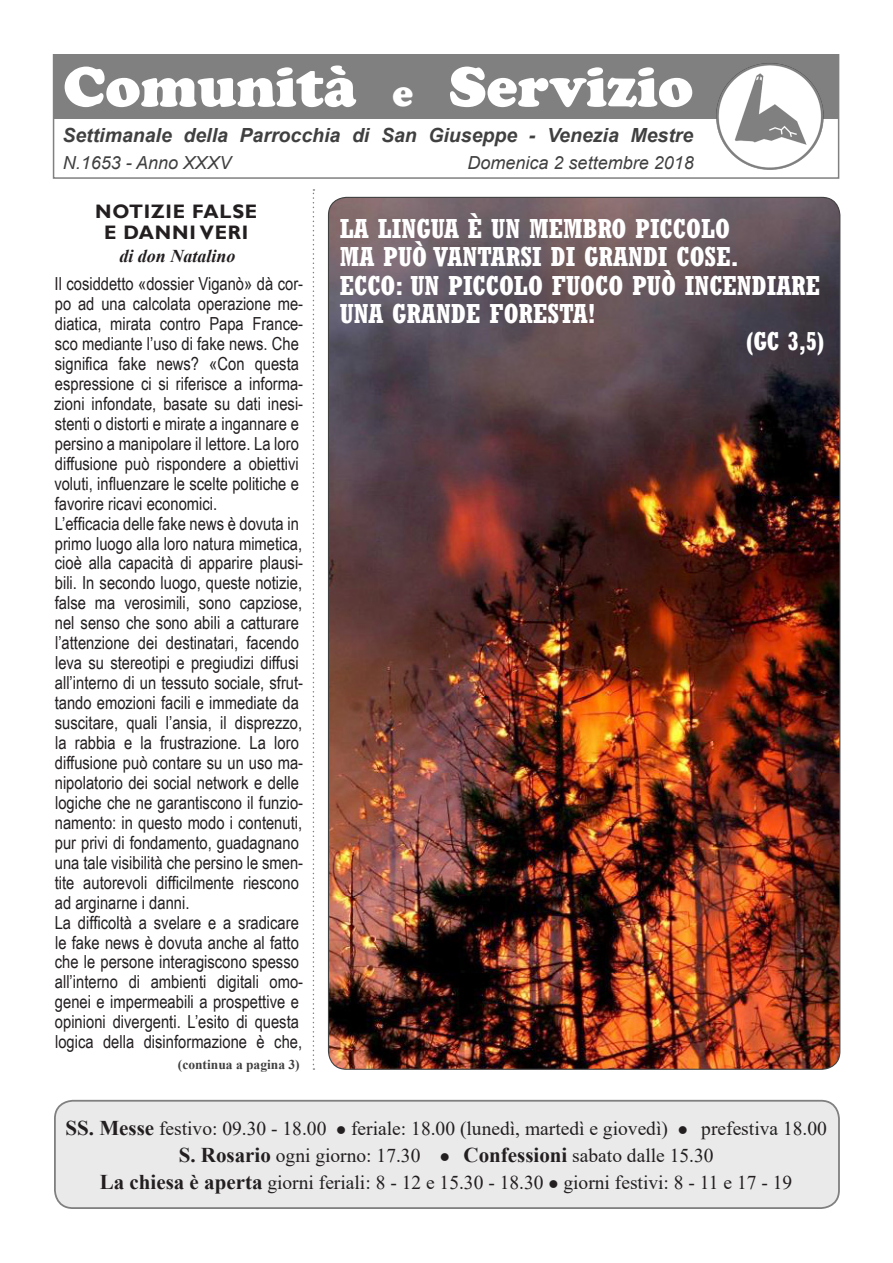
<style>
.page{position:relative;width:893px;height:1263px;background:#fff}
.page>*{position:absolute;margin:0;border:0;box-sizing:border-box;transform-origin:0 0}
.t1{font:900 58.5px "Cooper";color:#fff}
.Pagina_4_-_titoli_B{font:700 condensed 27px/28.5px "Rockwell";color:#fff}
.Pagina_4_-_titoli_B-2{font:700 condensed 25.5px "Rockwell";color:#fff}
.t2{font:19.5px/27px "Times New Roman";color:#231f20;text-align:center}
.t3{font:italic 700 19.5px "Arial";color:#404040}
.t4{font:700 19.5px/21px "Gill Sans";letter-spacing:.04em;color:#231f20;text-align:center}
.t5{font:18px/20px "Arial Narrow";color:#231f20}
.t6{font:italic 18px "Arial";color:#404040}
.t7{font:italic 700 18px "Times New Roman";color:#231f20}
.Pagina_4_-_titoli_B-3{font:700 13.5px "Times New Roman";color:#404040}
.s1{font-size:39px}
.s2{font-weight:700;font-size:21px}
</style>
<div class="page">
<img style="left:328px;top:197px;width:512px;height:872px">
<svg style="left:313px;top:189px;width:1px;height:881px"></svg>
<div style="left:53px;top:54px;width:786px;height:125px;border:2px solid #808080"></div>
<div style="left:53px;top:55px;width:786px;height:64px;background:#808080"></div>
<img style="left:716px;top:63px;width:108px;height:107px">
<div style="left:55px;top:1101px;width:784px;height:107px;background:#eaeaea;border-radius:18px"></div>
<div style="left:54px;top:1100px;width:786px;height:109px;border:2px solid #808080;border-radius:18px"></div>
<p class="t1" style="left:63px;top:53px;width:631px">Comunità <span class="s1">e</span> Servizio</p>
<p class="t3" style="left:62px;top:122px;width:632px">Settimanale della Parrocchia di San Giuseppe - Venezia Mestre</p>
<p class="t6" style="left:63px;top:151px;width:170px">N.1653 - Anno XXXV</p>
<p class="t6" style="left:468px;top:151px;width:228px">Domenica 2 settembre 2018</p>
<p class="t4" style="left:95px;top:202px;width:164px">NOTIZIE FALSE<br>E DANNI VERI</p>
<p class="t5" style="left:54px;top:273px;width:250px">Il cosiddetto «dossier Viganò» dà cor&shy;po ad una calcolata operazione me&shy;diatica, mirata contro Papa France&shy;sco mediante l’uso di fake news. Che significa fake news? «Con questa espressione ci si riferisce a informa&shy;zioni infondate, basate su dati inesi&shy;stenti o distorti e mirate a ingannare e persino a manipolare il lettore. La loro diffusione può rispondere a obiettivi voluti, influenzare le scelte politiche e favorire ricavi economici.</p>
<p class="t5" style="left:55px;top:513px;width:250px">L’efficacia delle fake news è dovuta in primo luogo alla loro natura mimetica, cioè alla capacità di apparire plausi&shy;bili. In secondo luogo, queste notizie, false ma verosimili, sono capziose, nel senso che sono abili a catturare l’attenzione dei destinatari, facendo leva su stereotipi e pregiudizi diffusi all’interno di un tessuto sociale, sfrut&shy;tando emozioni facili e immediate da suscitare, quali l’ansia, il disprezzo, la rabbia e la frustrazione. La loro diffusione può contare su un uso ma&shy;nipolatorio dei social network e delle logiche che ne garantiscono il funzio&shy;namento: in questo modo i contenuti, pur privi di fondamento, guadagnano una tale visibilità che persino le smen&shy;tite autorevoli difficilmente riescono ad arginarne i danni.</p>
<p class="t5" style="left:55px;top:911px;width:250px">La difficoltà a svelare e a sradicare le fake news è dovuta anche al fatto che le persone interagiscono spesso all’interno di ambienti digitali omo&shy;genei e impermeabili a prospettive e opinioni divergenti. L’esito di questa logica della disinformazione è che,</p>
<p class="t7" style="left:119px;top:243px;width:118px">di don Natalino</p>
<p class="Pagina_4_-_titoli_B-3" style="left:178px;top:1055px;width:123px">(continua a pagina 3)</p>
<p class="Pagina_4_-_titoli_B" style="left:340px;top:214px;width:400px">LA LINGUA È UN MEMBRO PICCOLO<br>MA PUÒ VANTARSI DI GRANDI COSE.</p>
<p class="Pagina_4_-_titoli_B" style="left:340px;top:271px;width:482px">ECCO: UN PICCOLO FUOCO PUÒ INCENDIARE<br>UNA GRANDE FORESTA!</p>
<p class="Pagina_4_-_titoli_B-2" style="left:746px;top:326px;width:80px">(GC 3,5)</p>
<p class="t2" style="left:66px;top:1114px;width:763px"><span class="s2">SS. Messe</span> festivo: 09.30 - 18.00 ● feriale: 18.00 (lunedì, martedì e giovedì) ● prefestiva 18.00<br><span class="s2">S. Rosario</span> ogni giorno: 17.30 ● <span class="s2">Confessioni</span> sabato dalle 15.30<br><span class="s2">La chiesa è aperta</span> giorni feriali: 8 - 12 e 15.30 - 18.30 ● giorni festivi: 8 - 11 e 17 - 19</p>
</div>
